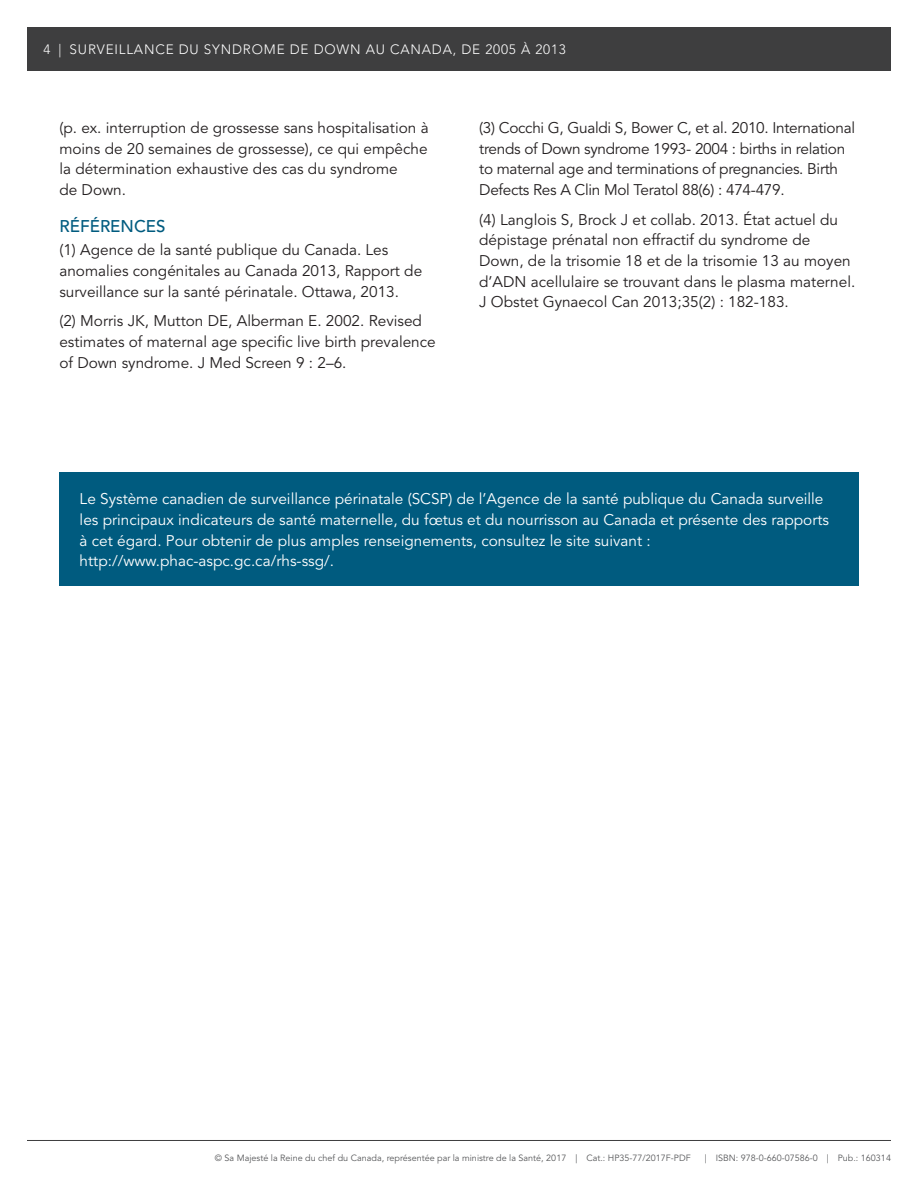
<style>
.page{position:relative;width:918px;height:1188px;background:#fff}
.page>*{position:absolute;margin:0;border:0;box-sizing:border-box;transform-origin:0 0}
.Heading_1{font:500 16.8px "Avenir LT Std";color:#005b7f}
.BODY{font:15.3px/20.7px "Avenir LT Std";color:#231f20}
.BODY-2{font:15.3px/20.7px "Avenir LT Std";color:#fff}
.BODY-3{font:15.3px/20.7px "Avenir LT Std";letter-spacing:-.02em;color:#231f20}
.t1{font:300 13.5px "Avenir LT Std";letter-spacing:.06em;color:#fff}
.t2{font:9px "Avenir LT Std";color:#57585a}
</style>
<div class="page">
<div style="left:27px;top:27px;width:864px;height:44px;background:#3e3e3f"></div>
<hr style="left:27px;top:1140px;width:864px;height:1px;background:#3e3e3f">
<div style="left:59px;top:472px;width:800px;height:114px;background:#005b7f"></div>
<p class="t1" style="left:43px;top:41px;width:524px">4 | SURVEILLANCE DU SYNDROME DE DOWN AU CANADA, DE 2005 À 2013</p>
<p class="BODY" style="left:59px;top:118px;width:371px">(p. ex. interruption de grossesse sans hospitalisation à moins de 20 semaines de grossesse), ce qui empêche la détermination exhaustive des cas du syndrome<br>de Down.</p>
<h2 class="Heading_1" style="left:59px;top:216px;width:108px">RÉFÉRENCES</h2>
<p class="BODY" style="left:59px;top:240px;width:364px">(1) Agence de la santé publique du Canada. Les anomalies congénitales au Canada 2013, Rapport de surveillance sur la santé périnatale. Ottawa, 2013.</p>
<p class="BODY" style="left:59px;top:311px;width:378px">(2) Morris JK, Mutton DE, Alberman E. 2002. Revised estimates of maternal age specific live birth prevalence of Down syndrome. J Med Screen 9 : 2–6.</p>
<p class="BODY-3" style="left:479px;top:118px;width:377px">(3) Cocchi G, Gualdi S, Bower C, et al. 2010. International trends of Down syndrome 1993- 2004 : births in relation to maternal age and terminations of pregnancies. Birth Defects Res A Clin Mol Teratol 88(6) : 474-479.</p>
<p class="BODY" style="left:479px;top:210px;width:378px">(4) Langlois S, Brock J et collab. 2013. État actuel du dépistage prénatal non effractif du syndrome de Down, de la trisomie 18 et de la trisomie 13 au moyen d’ADN acellulaire se trouvant dans le plasma maternel.<br>J Obstet Gynaecol Can 2013;35(2) : 182-183.</p>
<p class="BODY-2" style="left:80px;top:489px;width:751px">Le Système canadien de surveillance périnatale (SCSP) de l’Agence de la santé publique du Canada surveille les principaux indicateurs de santé maternelle, du fœtus et du nourrisson au Canada et présente des rapports à cet égard. Pour obtenir de plus amples renseignements, consultez le site suivant : http://www.phac-aspc.gc.ca/rhs-ssg/.</p>
<p class="t2" style="left:215px;top:1153px;width:477px">© Sa Majesté la Reine du chef du Canada, représentée par la ministre de la Santé, 2017 | Cat.: HP35-77/2017F-PDF</p>
<p class="t2" style="left:705px;top:1153px;width:188px">| ISBN: 978-0-660-07586-0 | Pub.: 160314</p>
</div>
